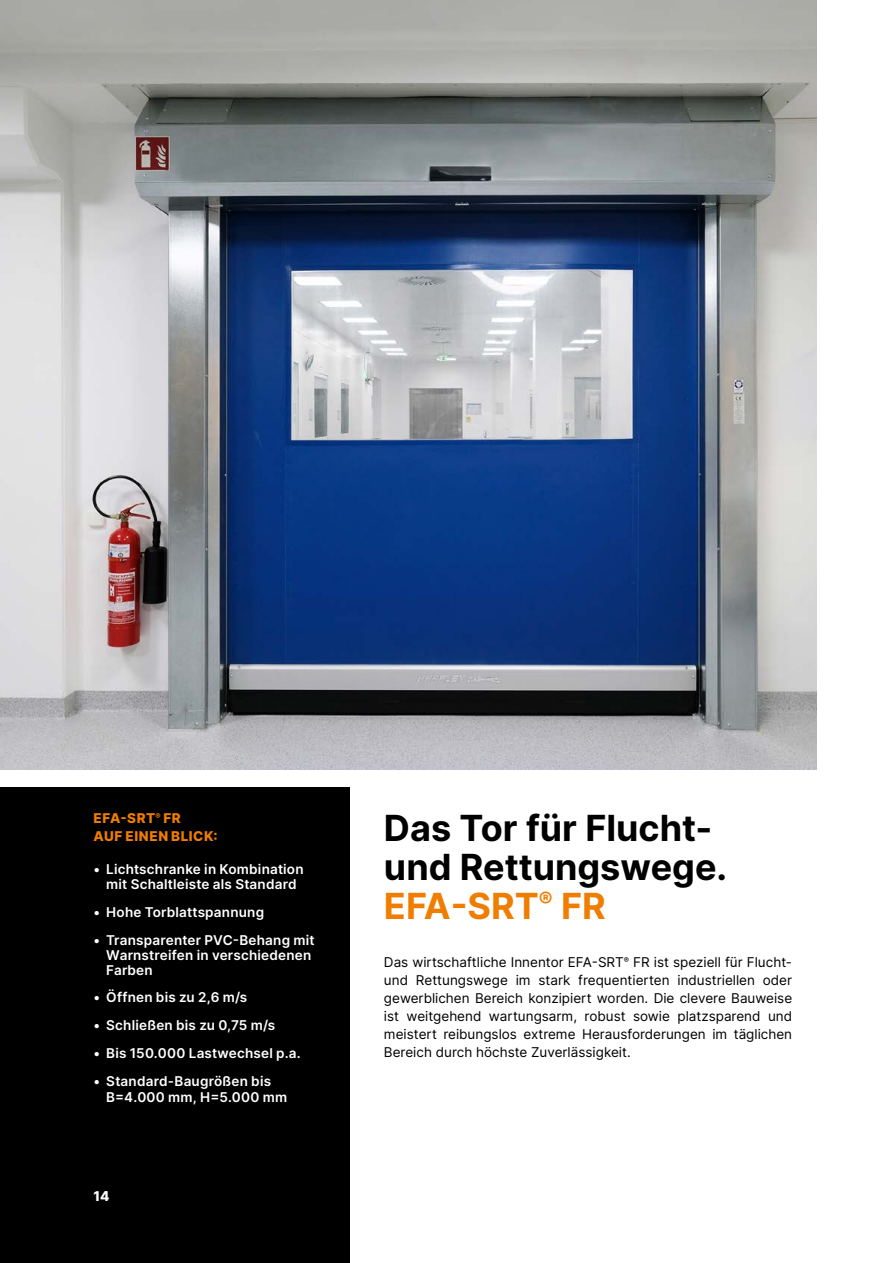
<style>
.page{position:relative;width:893px;height:1263px;background:#fff}
.page>*{position:absolute;margin:0;border:0;box-sizing:border-box;transform-origin:0 0}
.t1{font:700 36px/39px "Inter";color:#000}
.t2{font:13.5px/18px "Inter";color:#000;text-align:justify}
.t3{font:600 13.5px/15px "Inter";letter-spacing:.015em;color:#fff}
.t4{font:800 13.5px/18px "Inter";letter-spacing:.045em;color:#ef7d00}
.t5{font:800 13.5px "Inter";color:#fff}
.s1{color:#ef7d00}
</style>
<div class="page">
<div style="left:0;top:787px;width:349px;height:476px;background:#000"></div>
<img style="left:0;top:0;width:816px;height:769px">
<p class="t4" style="left:94px;top:809px;width:125px">EFA-SRT<sup>®</sup> FR<br>AUF EINEN BLICK:</p>
<p class="t3" style="left:94px;top:861px;width:212px;text-align:center">• Lichtschranke in Kombination mit Schaltleiste als Standard</p>
<p class="t3" style="left:94px;top:904px;width:172px">• Hohe Torblattspannung</p>
<p class="t3" style="left:106px;top:932px;width:210px;text-indent:-13px">• Transparenter PVC-Behang mit<br>Warnstreifen in verschiedenen<br>Farben</p>
<p class="t3" style="left:94px;top:989px;width:155px">• Öffnen bis zu 2,6 m/s</p>
<p class="t3" style="left:94px;top:1017px;width:183px">• Schließen bis zu 0,75 m/s</p>
<p class="t3" style="left:94px;top:1045px;width:209px">• Bis 150.000 Lastwechsel p.a.</p>
<p class="t3" style="left:106px;top:1072px;width:183px;line-height:16.5px;text-indent:-13px">• Standard-Baugrößen bis<br>B=4.000 mm, H=5.000 mm</p>
<p class="t5" style="left:94px;top:1186px;width:17px">14</p>
<h1 class="t1" style="left:384px;top:807px;width:345px">Das Tor für Flucht&shy;und Rettungswege.<br><span class="s1">EFA-SRT</span><sup>®</sup> <span class="s1">FR</span></h1>
<p class="t2" style="left:384px;top:953px;width:410px">Das wirtschaftliche Innentor EFA-SRT<sup>®</sup> FR ist speziell für Flucht&shy;und Rettungswege im stark frequentierten industriellen oder gewerblichen Bereich konzipiert worden. Die clevere Bauweise ist weitgehend wartungsarm, robust sowie platzsparend und meistert reibungslos extreme Herausforderungen im täglichen Bereich durch höchste Zuverlässigkeit.</p>
</div>
